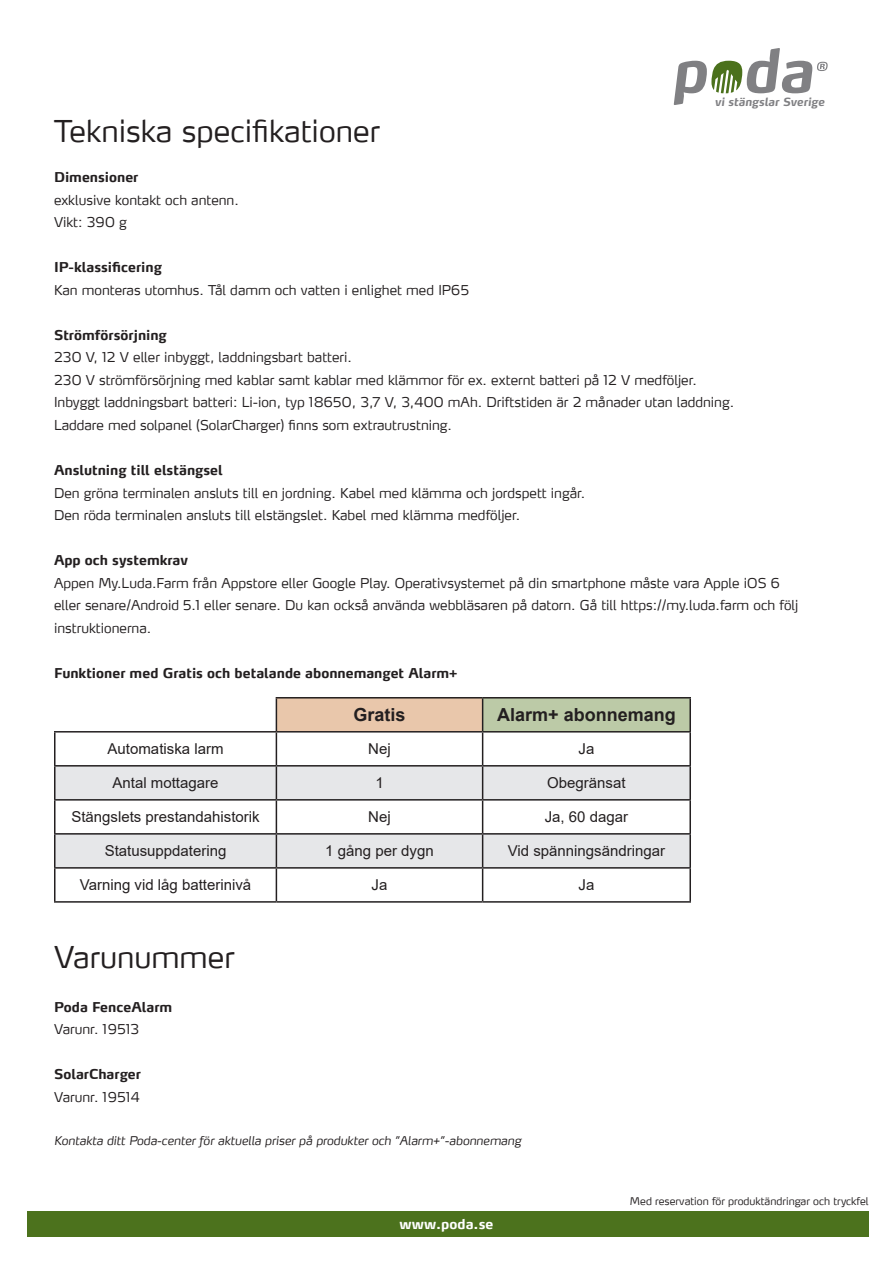
<style>
.page{position:relative;width:893px;height:1263px;background:#fff}
.page>*{position:absolute;margin:0;border:0;box-sizing:border-box;transform-origin:0 0}
.t1{font:300 30px "Max LF";color:#231f20}
.t2{font:700 18px "Arial";color:#231f20}
.t3{font:15px "Arial";color:#231f20}
.t4{font:300 13.5px/22.5px "Max LF";color:#231f20}
.t5{font:700 13.5px "Max LF";color:#231f20}
.t6{font:700 13.5px "Max";letter-spacing:.005em;color:#fff}
.t7{font:italic 300 12px "Max LF";color:#231f20}
.t8{font:italic 700 11.25px "Max LF";color:#808083}
.t9{font:300 10.5px "Max";color:#231f20}
</style>
<div class="page">
<svg style="left:674px;top:48px;width:154px;height:57px"></svg>
<div style="left:27px;top:1211px;width:842px;height:26px;background:#4c721d"></div>
<div style="left:276px;top:698px;width:207px;height:34px;background:#e9c7ab"></div>
<div style="left:483px;top:698px;width:207px;height:34px;background:#bccaa7"></div>
<svg style="left:56px;top:766px;width:633px;height:101px;fill:#e6e7e9"></svg>
<hr style="left:482px;top:732px;width:1px;height:33px;background:#231f20">
<hr style="left:54px;top:766px;width:2px;height:33px;background:#231f20">
<hr style="left:276px;top:766px;width:1px;height:33px;background:#231f20">
<hr style="left:482px;top:766px;width:1px;height:33px;background:#231f20">
<hr style="left:689px;top:766px;width:2px;height:33px;background:#231f20">
<hr style="left:54px;top:799px;width:222px;height:1px;background:#231f20">
<hr style="left:54px;top:800px;width:2px;height:33px;background:#231f20">
<hr style="left:276px;top:799px;width:207px;height:1px;background:#231f20">
<hr style="left:276px;top:800px;width:1px;height:33px;background:#231f20">
<hr style="left:483px;top:799px;width:208px;height:1px;background:#231f20">
<hr style="left:482px;top:800px;width:1px;height:33px;background:#231f20">
<hr style="left:689px;top:800px;width:2px;height:33px;background:#231f20">
<hr style="left:54px;top:833px;width:222px;height:2px;background:#231f20">
<hr style="left:54px;top:835px;width:2px;height:32px;background:#231f20">
<hr style="left:276px;top:833px;width:207px;height:2px;background:#231f20">
<hr style="left:276px;top:835px;width:1px;height:32px;background:#231f20">
<hr style="left:483px;top:833px;width:208px;height:2px;background:#231f20">
<hr style="left:482px;top:835px;width:1px;height:32px;background:#231f20">
<hr style="left:689px;top:835px;width:2px;height:32px;background:#231f20">
<hr style="left:54px;top:867px;width:222px;height:2px;background:#231f20">
<hr style="left:54px;top:869px;width:2px;height:32px;background:#231f20">
<hr style="left:276px;top:867px;width:207px;height:2px;background:#231f20">
<hr style="left:276px;top:869px;width:1px;height:32px;background:#231f20">
<hr style="left:483px;top:867px;width:208px;height:2px;background:#231f20">
<hr style="left:482px;top:869px;width:1px;height:32px;background:#231f20">
<hr style="left:689px;top:869px;width:2px;height:32px;background:#231f20">
<hr style="left:54px;top:901px;width:222px;height:2px;background:#231f20">
<hr style="left:276px;top:901px;width:207px;height:2px;background:#231f20">
<hr style="left:483px;top:901px;width:208px;height:2px;background:#231f20">
<hr style="left:54px;top:731px;width:222px;height:1px;background:#231f20">
<hr style="left:54px;top:732px;width:2px;height:33px;background:#231f20">
<hr style="left:276px;top:731px;width:207px;height:1px;background:#231f20">
<hr style="left:54px;top:765px;width:222px;height:1px;background:#231f20">
<hr style="left:276px;top:697px;width:207px;height:1px;background:#231f20">
<hr style="left:276px;top:698px;width:1px;height:33px;background:#231f20">
<hr style="left:276px;top:732px;width:1px;height:33px;background:#231f20">
<hr style="left:689px;top:732px;width:2px;height:33px;background:#231f20">
<hr style="left:276px;top:765px;width:207px;height:1px;background:#231f20">
<hr style="left:483px;top:765px;width:208px;height:1px;background:#231f20">
<hr style="left:483px;top:697px;width:208px;height:1px;background:#231f20">
<hr style="left:482px;top:698px;width:1px;height:33px;background:#231f20">
<hr style="left:689px;top:698px;width:2px;height:33px;background:#231f20">
<hr style="left:483px;top:731px;width:208px;height:1px;background:#231f20">
<p class="t1" style="left:54px;top:112px;width:327px">Tekniska specifikationer</p>
<p class="t8" style="left:715px;top:95px;width:111px">vi stängslar Sverige</p>
<p class="t5" style="left:54px;top:169px;width:86px">Dimensioner</p>
<p class="t4" style="left:54px;top:188px;width:186px">exklusive kontakt och antenn.</p>
<p class="t4" style="left:54px;top:211px;width:74px">Vikt: 390 g</p>
<p class="t5" style="left:54px;top:259px;width:109px">IP-klassificering</p>
<p class="t4" style="left:54px;top:278px;width:417px">Kan monteras utomhus. Tål damm och vatten i enlighet med IP65</p>
<p class="t5" style="left:54px;top:327px;width:114px">Strömförsörjning</p>
<p class="t4" style="left:54px;top:346px;width:299px">230 V, 12 V eller inbyggt, laddningsbart batteri.</p>
<p class="t4" style="left:54px;top:368px;width:644px">230 V strömförsörjning med kablar samt kablar med klämmor för ex. externt batteri på 12 V medföljer.</p>
<p class="t4" style="left:54px;top:391px;width:682px">Inbyggt laddningsbart batteri: Li-ion, typ 18650, 3,7 V, 3,400 mAh. Driftstiden är 2 månader utan laddning.</p>
<p class="t4" style="left:54px;top:413px;width:400px">Laddare med solpanel (SolarCharger) finns som extrautrustning.</p>
<p class="t5" style="left:54px;top:462px;width:170px">Anslutning till elstängsel</p>
<p class="t4" style="left:54px;top:481px;width:533px">Den gröna terminalen ansluts till en jordning. Kabel med klämma och jordspett ingår.</p>
<p class="t4" style="left:54px;top:503px;width:468px">Den röda terminalen ansluts till elstängslet. Kabel med klämma medföljer.</p>
<p class="t5" style="left:54px;top:552px;width:136px">App och systemkrav</p>
<p class="t4" style="left:54px;top:571px;width:746px">Appen My.Luda.Farm från Appstore eller Google Play. Operativsystemet på din smartphone måste vara Apple iOS 6 eller senare/Android 5.1 eller senare. Du kan också använda webbläsaren på datorn. Gå till https://my.luda.farm och följ instruktionerna.</p>
<p class="t5" style="left:54px;top:664px;width:405px">Funktioner med Gratis och betalande abonnemanget Alarm+</p>
<p class="t2" style="left:353px;top:702px;width:54px">Gratis</p>
<p class="t2" style="left:497px;top:702px;width:180px">Alarm+ abonnemang</p>
<p class="t3" style="left:108px;top:739px;width:117px">Automatiska larm</p>
<p class="t3" style="left:368px;top:739px;width:24px">Nej</p>
<p class="t3" style="left:578px;top:739px;width:17px">Ja</p>
<p class="t3" style="left:113px;top:773px;width:107px">Antal mottagare</p>
<p class="t3" style="left:375px;top:773px;width:10px">1</p>
<p class="t3" style="left:547px;top:773px;width:80px">Obegränsat</p>
<p class="t3" style="left:71px;top:807px;width:190px">Stängslets prestandahistorik</p>
<p class="t3" style="left:368px;top:807px;width:24px">Nej</p>
<p class="t3" style="left:545px;top:807px;width:85px">Ja, 60 dagar</p>
<p class="t3" style="left:105px;top:841px;width:123px">Statusuppdatering</p>
<p class="t3" style="left:325px;top:841px;width:110px">1 gång per dygn</p>
<p class="t3" style="left:508px;top:841px;width:159px">Vid spänningsändringar</p>
<p class="t3" style="left:80px;top:875px;width:173px">Varning vid låg batterinivå</p>
<p class="t3" style="left:372px;top:875px;width:17px">Ja</p>
<p class="t3" style="left:578px;top:875px;width:17px">Ja</p>
<p class="t1" style="left:54px;top:938px;width:182px">Varunummer</p>
<p class="t5" style="left:54px;top:998px;width:120px">Poda FenceAlarm</p>
<p class="t4" style="left:54px;top:1018px;width:87px">Varunr. 19513</p>
<p class="t5" style="left:54px;top:1066px;width:88px">SolarCharger</p>
<p class="t4" style="left:54px;top:1085px;width:88px">Varunr. 19514</p>
<p class="t7" style="left:54px;top:1133px;width:469px">Kontakta ditt Poda-center för aktuella priser på produkter och ”Alarm+”-abonnemang</p>
<p class="t6" style="left:399px;top:1215px;width:95px">www.poda.se</p>
<p class="t9" style="left:630px;top:1194px;width:240px">Med reservation för produktändringar och tryckfel</p>
</div>
